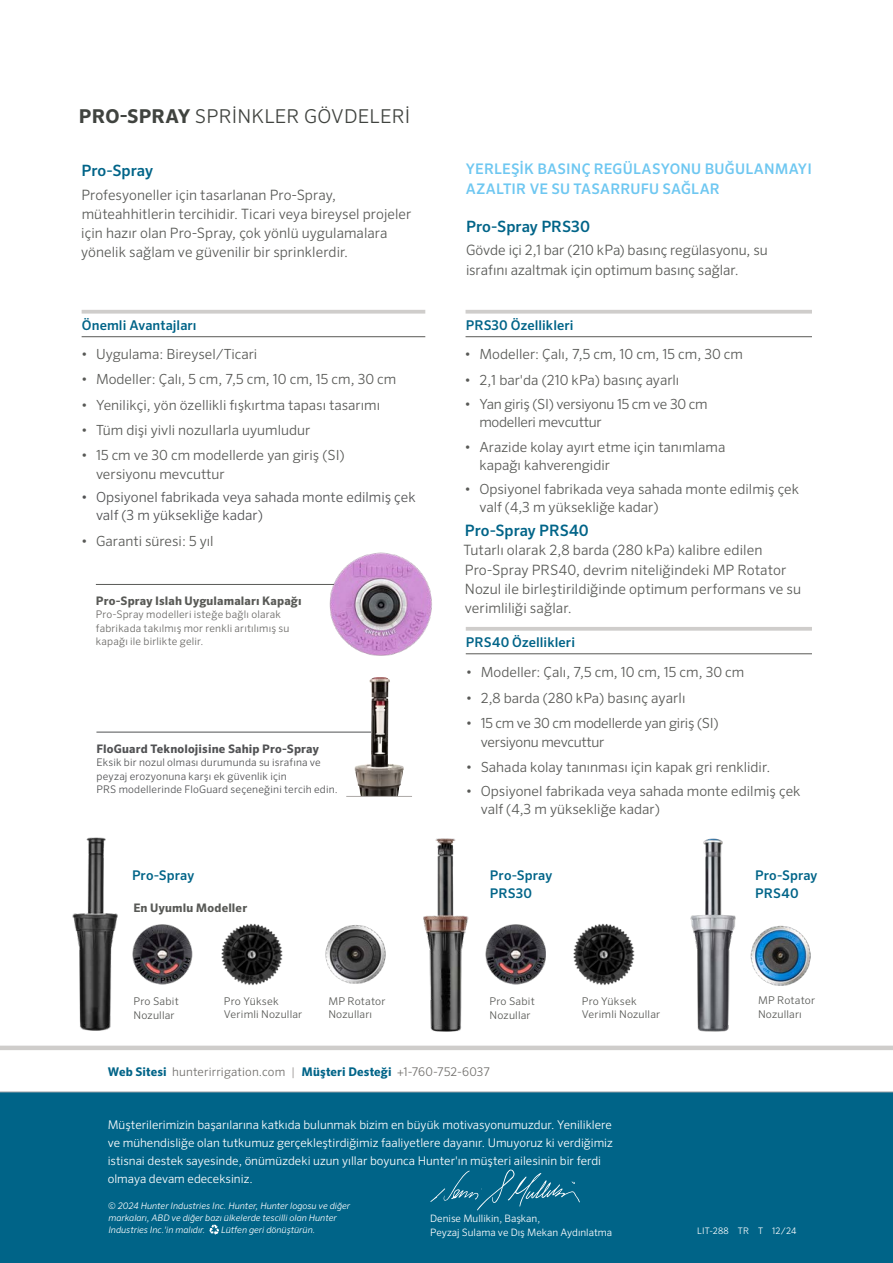
<style>
.page{position:relative;width:893px;height:1263px;background:#fff}
.page>*{position:absolute;margin:0;border:0;box-sizing:border-box;transform-origin:0 0}
.t1{font:300 19.05px "Sero Pro";letter-spacing:.01em;color:#40433f}
.t2{font:500 15.75px "Sero Pro";color:#006488}
.t3{font:500 15.6px "Sero Pro";color:#006488}
.t4{font:500 14.7px/19.5px "Sero Pro";letter-spacing:.01em;color:#6ec7f1}
.t5{font:300 14.25px/19px "Sero Pro";letter-spacing:.005em;color:#585956}
.t6{font:300 13.95px/18px "Sero Pro";color:#585956}
.t7{font:300 13.95px/18px "Sero Pro";letter-spacing:-.02em;color:#585956}
.t8{font:300 13.95px/18.8px "Sero Pro";color:#515254}
.t9{font:500 13.5px "Sero Pro";letter-spacing:.005em;color:#006488}
.t10{font:500 13.35px/18px "Sero Pro";letter-spacing:.01em;color:#006488}
.t11{font:300 12px/18px "Sero Pro";color:#fff}
.t12{font:300 12px "Sero Pro";letter-spacing:.015em;color:#716f6c}
.t13{font:700 11.7px "Sero Pro";letter-spacing:.01em;color:#585956}
.t14{font:700 11.7px "Sero Pro";letter-spacing:.015em;color:#515254}
.t15{font:300 10.65px/13.5px "Sero Pro";letter-spacing:.015em;color:#585956}
.t16{font:300 10.5px/13.5px "Sero Pro";letter-spacing:.015em;color:#515254}
.t17{font:300 10.5px/13.5px "Sero Pro";letter-spacing:.015em;color:#6a6966}
.t18{font:300 10.2px/14px "Sero Pro";color:#fff}
.t19{font:italic 300 9px/12px "Sero Pro";color:#fff}
.t20{font:300 9px "Sero Pro";letter-spacing:.02em;color:#fff}
.s1{font-weight:700}
.s2{font-size:14.25px}
.s3{font-weight:700;color:#006488}
.s4{color:#9c9896}
</style>
<div class="page">
<svg style="left:82px;top:310px;width:343px;height:4px"></svg>
<hr style="left:82px;top:336px;width:343px;height:1px;background:#585956">
<svg style="left:466px;top:310px;width:346px;height:4px"></svg>
<hr style="left:466px;top:336px;width:346px;height:1px;background:#585956">
<hr style="left:96px;top:584px;width:240px;height:1px;background:#585956">
<svg style="left:466px;top:627px;width:346px;height:4px"></svg>
<hr style="left:466px;top:653px;width:346px;height:1px;background:#585956">
<img style="left:325px;top:925px;width:61px;height:59px">
<img style="left:132px;top:925px;width:60px;height:59px">
<img style="left:485px;top:925px;width:61px;height:59px">
<img style="left:750px;top:925px;width:61px;height:60px">
<img style="left:690px;top:838px;width:46px;height:194px">
<img style="left:221px;top:923px;width:62px;height:62px">
<img style="left:72px;top:837px;width:46px;height:194px">
<div style="left:0;top:1092px;width:893px;height:171px;background:#006488"></div>
<img style="left:423px;top:838px;width:46px;height:194px">
<hr style="left:96px;top:732px;width:288px;height:1px;background:#515254">
<img style="left:329px;top:552px;width:103px;height:104px">
<img style="left:361px;top:677px;width:21px;height:88px">
<hr style="left:346px;top:796px;width:66px;height:1px;background:#aca9a7">
<hr style="left:0;top:1046px;width:893px;height:4px;background:#cfcdcb">
<hr style="left:0;top:1092px;width:893px;height:1px;background:#a7a9ac">
<svg style="left:209px;top:1225px;width:10px;height:10px"></svg>
<svg style="left:430px;top:1169px;width:150px;height:42px"></svg>
<img style="left:573px;top:923px;width:62px;height:62px">
<h1 class="t1" style="left:79px;top:105px;width:329px"><span class="s1">PRO-SPRAY</span> SPRI NKLER GÖVDELERI</h1>
<p class="t3" style="left:81px;top:161px;width:73px">Pro-Spray</p>
<p class="t5" style="left:81px;top:185px;width:332px">Profesyoneller için tasarlanan Pro-Spray, müteahhitlerin tercihidir. Ticari veya bireysel projeler için hazır olan Pro-Spray, çok yönlü uygulamalara yönelik sağlam ve güvenilir bir sprinklerdir.</p>
<p class="t9" style="left:82px;top:317px;width:116px">Önemli Avantajları</p>
<p class="t6" style="left:81px;top:345px;width:178px">• Uygulama: Bireysel/Ticari</p>
<p class="t6" style="left:81px;top:370px;width:317px">• Modeller: Çalı, 5 cm, 7,5 cm, 10 cm, 15 cm, 30 cm</p>
<p class="t6" style="left:81px;top:395px;width:301px">• Yenilikçi, yön özellikli fışkırtma tapası tasarımı</p>
<p class="t6" style="left:81px;top:421px;width:231px">• Tüm dişi yivli nozullarla uyumludur</p>
<p class="t6" style="left:96px;top:446px;width:250px;line-height:18.8px;text-indent:-15px">• 15 cm ve 30 cm modellerde yan giriş (SI) versiyonu mevcuttur</p>
<p class="t8" style="left:96px;top:487px;width:321px;text-indent:-15px">• Opsiyonel fabrikada veya sahada monte edilmiş çek valf (3 m yüksekliğe kadar)</p>
<p class="t6" style="left:81px;top:532px;width:134px">• Garanti süresi: 5 yıl</p>
<p class="t13" style="left:96px;top:594px;width:207px">Pro-Spray Islah Uygulamaları Kapağı</p>
<p class="t17" style="left:96px;top:608px;width:195px">Pro-Spray modelleri isteğe bağlı olarak fabrikada takılmış mor renkli arıtılımış su kapağı ile birlikte gelir.</p>
<p class="t14" style="left:96px;top:741px;width:224px">FloGuard Teknolojisine Sahip Pro-Spray</p>
<p class="t16" style="left:96px;top:755px;width:243px">Eksik bir nozul olması durumunda su israfına ve peyzaj erozyonuna karşı ek güvenlik için<br>PRS modellerinde FloGuard seçeneğini tercih edin.</p>
<p class="t4" style="left:466px;top:159px;width:348px">YERLEŞIK BASINÇ REGÜLASYONU BUĞULANMAYI<br>AZALTIR VE SU TASARRUFU SAĞLAR</p>
<p class="t3" style="left:466px;top:217px;width:125px">Pro-Spray PRS30</p>
<p class="t5" style="left:466px;top:241px;width:303px">Gövde içi 2,1 bar (210 kPa) basınç regülasyonu, su israfını azaltmak için optimum basınç sağlar.</p>
<p class="t9" style="left:466px;top:317px;width:109px">PRS30 Özellikleri</p>
<p class="t6" style="left:464px;top:345px;width:280px">• Modeller: Çalı, 7,5 cm, 10 cm, 15 cm, 30 cm</p>
<p class="t6" style="left:464px;top:371px;width:216px">• 2,1 bar'da (210 kPa) <span class="s2">basınç ayarlı</span></p>
<p class="t7" style="left:479px;top:395px;width:230px;text-indent:-15px">• Yan giriş (SI) versiyonu 15 cm ve 30 cm modelleri mevcuttur</p>
<p class="t6" style="left:479px;top:438px;width:247px;text-indent:-15px">• Arazide kolay ayırt etme için tanımlama kapağı kahverengidir</p>
<p class="t6" style="left:479px;top:480px;width:321px;text-indent:-15px">• Opsiyonel fabrikada veya sahada monte edilmiş çek valf (4,3 m yüksekliğe kadar)</p>
<p class="t2" style="left:465px;top:521px;width:125px">Pro-Spray PRS40</p>
<p class="t5" style="left:463px;top:541px;width:339px">Tutarlı olarak 2,8 barda (280 kPa) kalibre edilen Pro-Spray PRS40, devrim niteliğindeki MP Rotator Nozul ile birleştirildiğinde optimum performans ve su verimliliği sağlar.</p>
<p class="t9" style="left:466px;top:634px;width:111px">PRS40 Özellikleri</p>
<p class="t6" style="left:466px;top:663px;width:280px">• Modeller: Çalı, 7,5 cm, 10 cm, 15 cm, 30 cm</p>
<p class="t6" style="left:466px;top:688px;width:221px">• 2,8 barda (280 kPa) <span class="s2">basınç ayarlı</span></p>
<p class="t7" style="left:481px;top:713px;width:239px;line-height:18.8px;text-indent:-15px">• 15 cm ve 30 cm modellerde yan giriş (SI) versiyonu mevcuttur</p>
<p class="t6" style="left:466px;top:758px;width:306px">• Sahada kolay tanınması için kapak gri renklidir.</p>
<p class="t6" style="left:481px;top:782px;width:321px;text-indent:-15px">• Opsiyonel fabrikada veya sahada monte edilmiş çek valf (4,3 m yüksekliğe kadar)</p>
<p class="t10" style="left:132px;top:867px;width:64px">Pro-Spray</p>
<p class="t10" style="left:490px;top:867px;width:64px">Pro-Spray<br>PRS30</p>
<p class="t10" style="left:755px;top:867px;width:64px">Pro-Spray<br>PRS40</p>
<p class="t13" style="left:133px;top:901px;width:115px">En Uyumlu Modeller</p>
<p class="t15" style="left:328px;top:994px;width:59px">MP Rotator<br>Nozulları</p>
<p class="t15" style="left:758px;top:993px;width:59px">MP Rotator<br>Nozulları</p>
<p class="t15" style="left:224px;top:994px;width:80px">Pro Yüksek<br>Verimli Nozullar</p>
<p class="t15" style="left:582px;top:994px;width:80px">Pro Yüksek<br>Verimli Nozullar</p>
<p class="t15" style="left:134px;top:994px;width:47px">Pro Sabit<br>Nozullar</p>
<p class="t15" style="left:490px;top:994px;width:47px">Pro Sabit<br>Nozullar</p>
<p class="t12" style="left:108px;top:1065px;width:384px"><span class="s3">Web Sitesi</span> hunterirrigation.com <span class="s4">|</span> <span class="s3">Müşteri Desteği</span> +1-760-752-6037</p>
<p class="t11" style="left:108px;top:1115px;width:507px">Müşterilerimizin başarılarına katkıda bulunmak bizim en büyük motivasyonumuzdur. Yeniliklere ve mühendisliğe olan tutkumuz gerçekleştirdiğimiz faaliyetlere dayanır. Umuyoruz ki verdiğimiz istisnai destek sayesinde, önümüzdeki uzun yıllar boyunca Hunter'ın müşteri ailesinin bir ferdi olmaya devam edeceksiniz.</p>
<p class="t18" style="left:430px;top:1211px;width:183px">Denise Mullikin, Başkan,<br>Peyzaj Sulama ve Dış Mekan Aydınlatma</p>
<p class="t19" style="left:108px;top:1200px;width:244px">© 2024 Hunter Industries Inc. Hunter, Hunter logosu ve diğer markaları, ABD ve diğer bazı ülkelerde tescilli olan Hunter<br>Industries Inc.'in malıdır.</p>
<p class="t19" style="left:221px;top:1224px;width:96px">Lütfen geri dönüştürün.</p>
<p class="t20" style="left:697px;top:1225px;width:101px">LIT-288 TR T 12/24</p>
</div>
